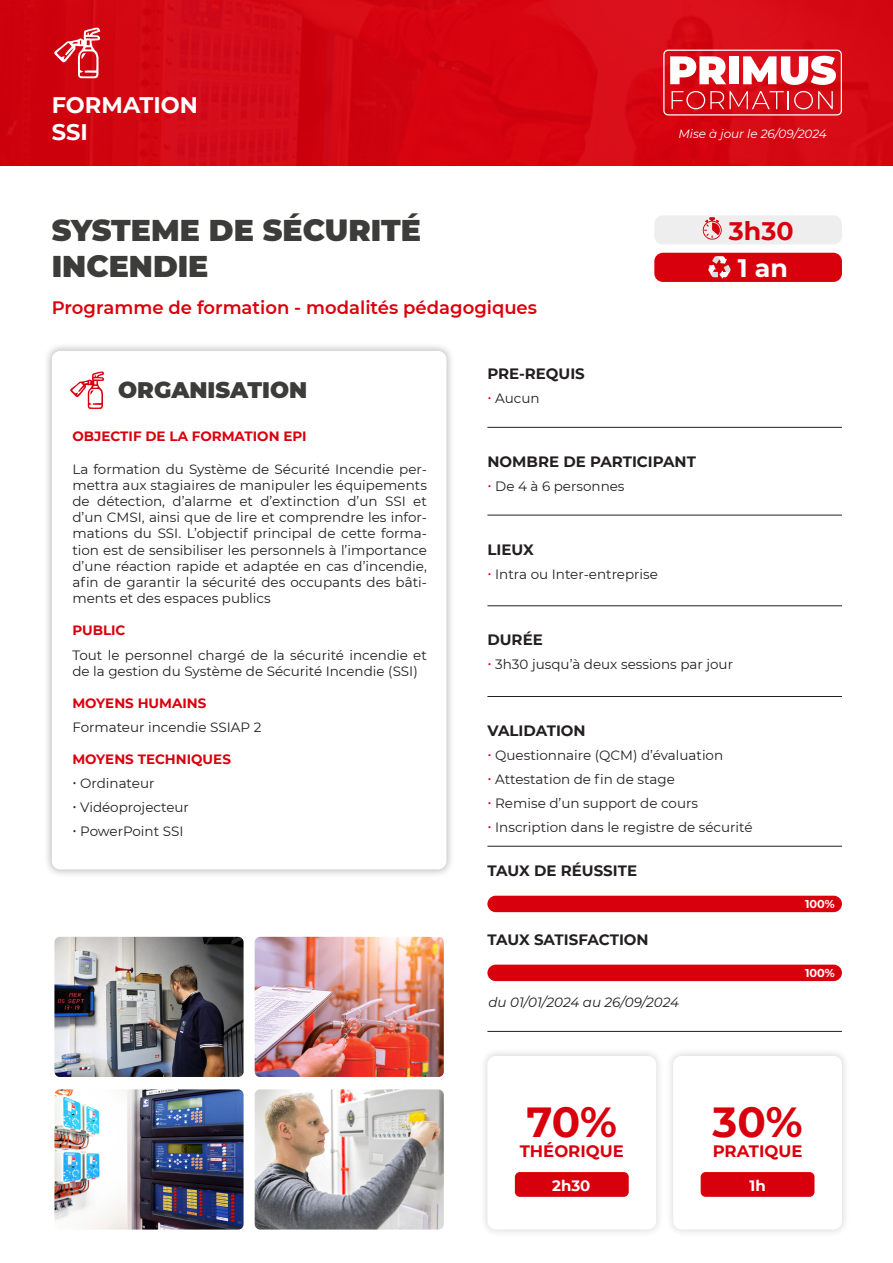
<style>
.page{position:relative;width:893px;height:1263px;background:#fff}
.page>*{position:absolute;margin:0;border:0;box-sizing:border-box;transform-origin:0 0}
.t1{font:700 42px "Montserrat";color:#d9000d}
.t2{font:900 30px "Montserrat";color:#3c3c3b}
.t3{font:700 25.35px "Montserrat";color:#d9000d}
.t4{font:700 25.35px "Montserrat";color:#fff}
.t5{font:900 22.5px "Montserrat";color:#3c3c3b}
.t6{font:700 22.5px "Montserrat";color:#fff}
.t7{font:600 18px "Montserrat";color:#d9000d}
.t8{font:700 16.5px "Montserrat";color:#d9000d}
.t9{font:700 15px "Montserrat";color:#231f20}
.t10{font:700 15px "Montserrat";color:#fff}
.t11{font:13.5px/16.2px "Montserrat";color:#231f20;text-align:justify}
.t12{font:700 13.5px "Montserrat";color:#d9000d}
.t13{font:italic 13.5px "Montserrat";color:#231f20}
.t14{font:italic 12px "Montserrat";color:#fff}
.t15{font:700 11.4px "Montserrat";color:#fff}
.s1{color:#d9000d}
</style>
<div class="page">
<div style="left:44px;top:343px;width:410px;height:535px;background:#231f20;opacity:.35"></div>
<div style="left:52px;top:351px;width:394px;height:518px;background:#fff;border-radius:9px"></div>
<div style="left:479px;top:1048px;width:185px;height:190px;background:#f7f7f7"></div>
<div style="left:487px;top:1056px;width:169px;height:173px;background:#fff;border-radius:9px"></div>
<div style="left:665px;top:1048px;width:185px;height:190px;background:#231f20;opacity:.2"></div>
<div style="left:673px;top:1056px;width:169px;height:173px;background:#fff;border-radius:9px"></div>
<div style="left:0;top:0;width:893px;height:165px;background:#d9000d"></div>
<svg style="left:663px;top:50px;width:179px;height:66px"></svg>
<img style="left:54px;top:937px;width:190px;height:140px">
<img style="left:54px;top:1089px;width:190px;height:140px">
<img style="left:255px;top:937px;width:189px;height:140px">
<img style="left:255px;top:1089px;width:189px;height:140px">
<hr style="left:487px;top:427px;width:355px;height:1px;background:#231f20">
<hr style="left:487px;top:515px;width:355px;height:1px;background:#231f20">
<hr style="left:487px;top:605px;width:355px;height:1px;background:#231f20">
<hr style="left:487px;top:696px;width:355px;height:1px;background:#231f20">
<hr style="left:487px;top:1031px;width:355px;height:1px;background:#231f20">
<hr style="left:487px;top:846px;width:355px;height:1px;background:#231f20">
<div style="left:487px;top:896px;width:355px;height:16px;background:#d9000d;border-radius:8px"></div>
<div style="left:487px;top:965px;width:355px;height:16px;background:#d9000d;border-radius:8px"></div>
<div style="left:515px;top:1172px;width:114px;height:25px;background:#d9000d;border-radius:5px"></div>
<div style="left:701px;top:1172px;width:113px;height:25px;background:#d9000d;border-radius:5px"></div>
<div style="left:654px;top:215px;width:188px;height:29px;background:#eee;border-radius:9px"></div>
<div style="left:654px;top:253px;width:188px;height:29px;background:#d9000d;border-radius:9px"></div>
<svg style="left:702px;top:217px;width:20px;height:23px"></svg>
<svg style="left:70px;top:371px;width:34px;height:38px"></svg>
<svg style="left:54px;top:28px;width:47px;height:50px"></svg>
<svg style="left:708px;top:256px;width:23px;height:23px"></svg>
<p class="t6" style="left:52px;top:88px;width:148px">FORMATION</p>
<p class="t6" style="left:52px;top:115px;width:38px">SSI</p>
<p class="t14" style="left:678px;top:126px;width:150px">Mise à jour le 26/09/2024</p>
<p class="t2" style="left:52px;top:207px;width:371px">SYSTEME DE SÉCURITÉ</p>
<p class="t2" style="left:52px;top:243px;width:158px">INCENDIE</p>
<p class="t7" style="left:52px;top:295px;width:487px">Programme de formation - modalités pédagogiques</p>
<p class="t5" style="left:118px;top:373px;width:191px">ORGANISATION</p>
<p class="t12" style="left:72px;top:427px;width:236px">OBJECTIF DE LA FORMATION EPI</p>
<p class="t11" style="left:72px;top:460px;width:356px">La formation du Système de Sécurité Incendie per&shy;mettra aux stagiaires de manipuler les équipements de détection, d’alarme et d’extinction d’un SSI et d’un CMSI, ainsi que de lire et comprendre les infor&shy;mations du SSI. L’objectif principal de cette forma&shy;tion est de sensibiliser les personnels à l’importance d’une réaction rapide et adaptée en cas d’incendie, afin de garantir la sécurité des occupants des bâti&shy;ments et des espaces publics</p>
<p class="t9" style="left:487px;top:363px;width:99px">PRE-REQUIS</p>
<p class="t11" style="left:487px;top:390px;width:54px"><span class="s1">•</span> Aucun</p>
<p class="t9" style="left:487px;top:451px;width:210px">NOMBRE DE PARTICIPANT</p>
<p class="t11" style="left:487px;top:478px;width:139px"><span class="s1">•</span> De 4 à 6 personnes</p>
<p class="t9" style="left:487px;top:538px;width:48px">LIEUX</p>
<p class="t11" style="left:487px;top:565px;width:172px"><span class="s1">•</span> Intra ou Inter-entreprise</p>
<p class="t3" style="left:729px;top:212px;width:66px">3h30</p>
<p class="t4" style="left:738px;top:250px;width:52px">1 an</p>
<p class="t12" style="left:72px;top:621px;width:55px">PUBLIC</p>
<p class="t11" style="left:72px;top:647px;width:356px">Tout le personnel chargé de la sécurité incendie et de la gestion du Système de Sécurité Incendie (SSI)</p>
<p class="t12" style="left:72px;top:693px;width:136px">MOYENS HUMAINS</p>
<p class="t11" style="left:72px;top:718px;width:191px">Formateur incendie SSIAP 2</p>
<p class="t12" style="left:72px;top:749px;width:160px">MOYENS TECHNIQUES</p>
<p class="t11" style="left:72px;top:775px;width:84px">• Ordinateur</p>
<p class="t11" style="left:72px;top:799px;width:118px">• Vidéoprojecteur</p>
<p class="t11" style="left:72px;top:823px;width:113px">• PowerPoint SSI</p>
<p class="t9" style="left:487px;top:629px;width:57px">DURÉE</p>
<p class="t11" style="left:487px;top:656px;width:247px"><span class="s1">•</span> 3h30 jusqu’à deux sessions par jour</p>
<p class="t9" style="left:487px;top:720px;width:100px">VALIDATION</p>
<p class="t11" style="left:487px;top:747px;width:237px"><span class="s1">•</span> Questionnaire (QCM) d’évaluation</p>
<p class="t11" style="left:487px;top:771px;width:189px"><span class="s1">•</span> Attestation de fin de stage</p>
<p class="t11" style="left:487px;top:795px;width:212px"><span class="s1">•</span> Remise d’un support de cours</p>
<p class="t11" style="left:487px;top:819px;width:267px"><span class="s1">•</span> Inscription dans le registre de sécurité</p>
<p class="t9" style="left:487px;top:859px;width:151px">TAUX DE RÉUSSITE</p>
<p class="t9" style="left:487px;top:928px;width:163px">TAUX SATISFACTION</p>
<p class="t13" style="left:488px;top:993px;width:192px">du 01/01/2024 au 26/09/2024</p>
<p class="t15" style="left:805px;top:896px;width:31px">100%</p>
<p class="t15" style="left:805px;top:965px;width:31px">100%</p>
<p class="t1" style="left:526px;top:1092px;width:92px">70%</p>
<p class="t8" style="left:520px;top:1139px;width:106px">THÉORIQUE</p>
<p class="t1" style="left:712px;top:1092px;width:92px">30%</p>
<p class="t8" style="left:713px;top:1139px;width:91px">PRATIQUE</p>
<p class="t10" style="left:552px;top:1175px;width:40px">2h30</p>
<p class="t10" style="left:749px;top:1175px;width:18px">1h</p>
</div>
